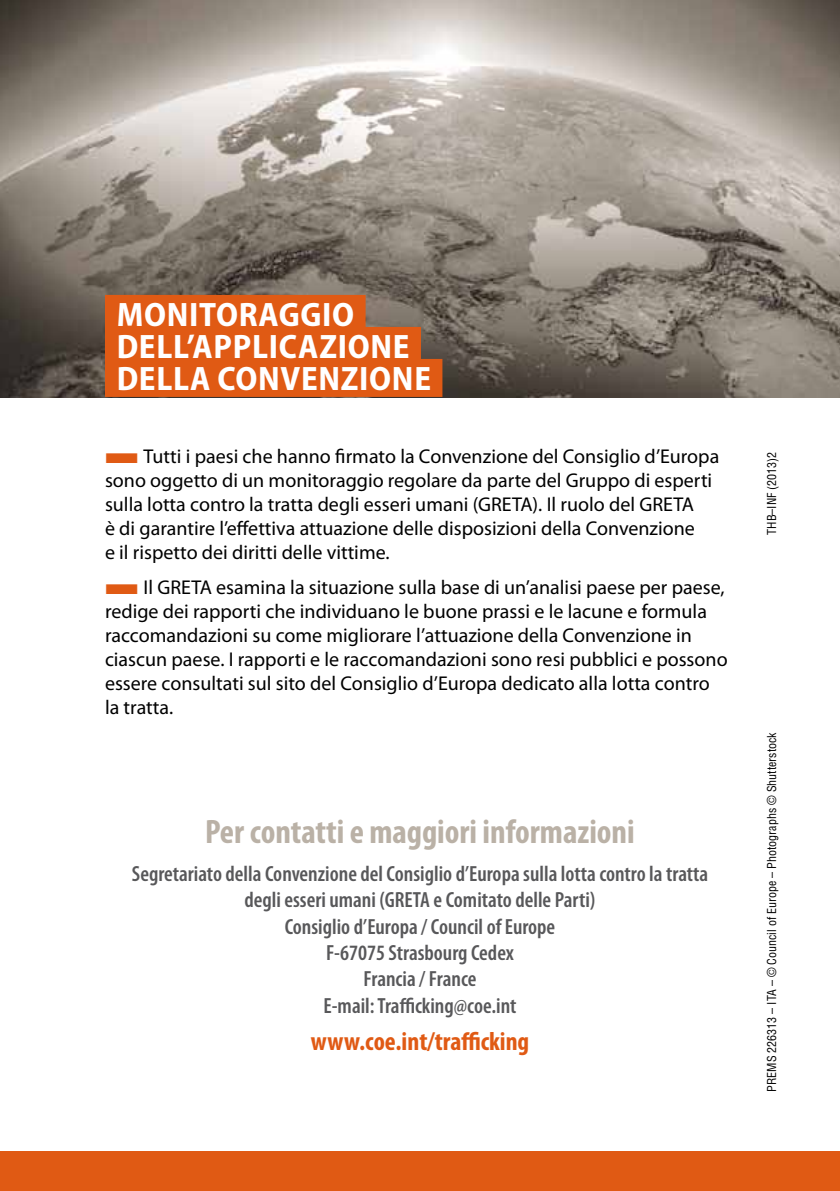
<style>
.page{position:relative;width:840px;height:1191px;background:#fff}
.page>*{position:absolute;margin:0;border:0;box-sizing:border-box;transform-origin:0 0}
.t1{font:700 semi-condensed 34px/32px "Myriad Pro";letter-spacing:.02em;color:#fff}
.t2{font:700 condensed 34px "Myriad Pro";color:#bab1a6}
.t3{font:700 condensed 26px "Myriad Pro";color:#e05a14}
.t4{font:600 condensed 22px/26.4px "Myriad Pro";color:#58585a;text-align:center}
.t5{font:20px/24px "Myriad Pro";color:#000}
.t6{font:condensed 12px "Helvetica LT Std";color:#000}
.s1{color:#e05a14}
</style>
<div class="page">
<img style="left:0;top:0;width:839px;height:397px">
<div style="left:0;top:1151px;width:839px;height:40px;background:#e05a14"></div>
<div style="left:105px;top:295px;width:260px;height:38px;background:#e05a14"></div>
<div style="left:105px;top:327px;width:315px;height:38px;background:#e05a14"></div>
<div style="left:105px;top:359px;width:337px;height:38px;background:#e05a14"></div>
<h1 class="t1" style="left:117px;top:298px;width:316px">MONITORAGGIO<br>DELL’APPLICAZIONE<br>DELLA CONVENZIONE</h1>
<p class="t5" style="left:105px;top:444px;width:615px"><span class="s1">■</span>Tutti i paesi che hanno firmato la Convenzione del Consiglio d’Europa sono oggetto di un monitoraggio regolare da parte del Gruppo di esperti sulla lotta contro la tratta degli esseri umani (GRETA). Il ruolo del GRETA<br>è di garantire l’effettiva attuazione delle disposizioni della Convenzione<br>e il rispetto dei diritti delle vittime.</p>
<p class="t5" style="left:105px;top:575px;width:623px"><span class="s1">■</span>Il GRETA esamina la situazione sulla base di un’analisi paese per paese, redige dei rapporti che individuano le buone prassi e le lacune e formula raccomandazioni su come migliorare l’attuazione della Convenzione in ciascun paese. I rapporti e le raccomandazioni sono resi pubblici e possono essere consultati sul sito del Consiglio d’Europa dedicato alla lotta contro la tratta.</p>
<h1 class="t2" style="left:205px;top:810px;width:431px">Per contatti e maggiori informazioni</h1>
<p class="t4" style="left:132px;top:859px;width:577px">Segretariato della Convenzione del Consiglio d’Europa sulla lotta contro la tratta degli esseri umani (GRETA e Comitato delle Parti)<br>Consiglio d’Europa / Council of Europe<br>F-67075 Strasbourg Cedex<br>Francia / France<br>E-mail: Trafficking@coe.int</p>
<h2 class="t3" style="left:310px;top:1024px;width:220px">www.coe.int/trafficking</h2>
<p class="t6" style="left:763px;top:534px;width:84px;rotate:-90deg">THB–INF (2013)2</p>
<p class="t6" style="left:763px;top:1091px;width:361px;rotate:-90deg">PREMS 226313 – ITA – © Council of Europe – Photographs © Shutterstock</p>
</div>
